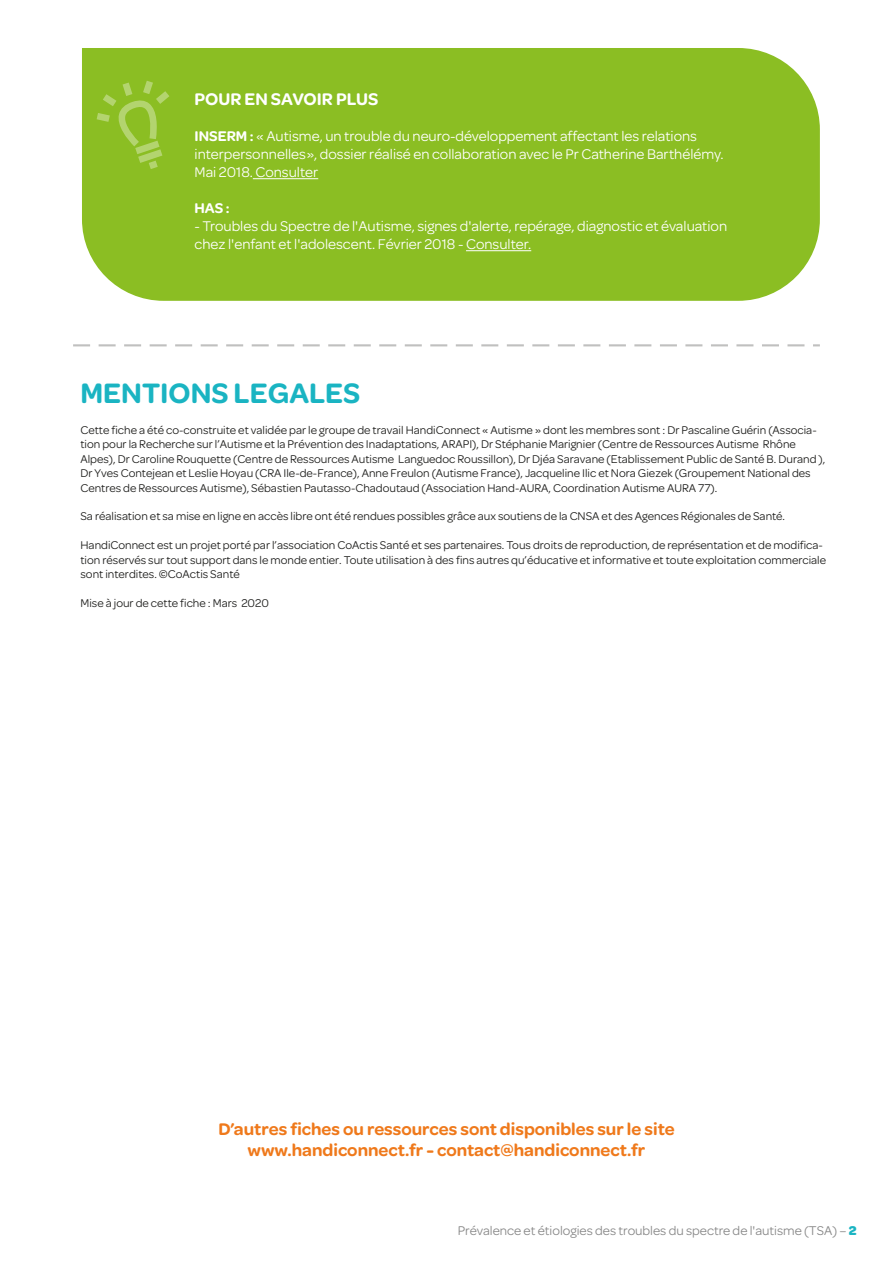
<style>
.page{position:relative;width:893px;height:1263px;background:#fff}
.page>*{position:absolute;margin:0;border:0;box-sizing:border-box;transform-origin:0 0}
.t1{font:600 30px "Omnes";color:#1ab4c2}
.t2{font:600 18px/21.6px "Omnes";color:#ef791b;text-align:center}
.t3{font:600 18px "Omnes";color:#fff}
.t4{font:15px/18px "Omnes";color:#fff}
.t5{font:600 15px "Omnes";color:#fff}
.t6{font:13.5px "Omnes";color:#878787}
.t7{font:12px/14.4px "Omnes";color:#1d1d1b}
.s1{font-weight:600}
.s2{font-weight:700;color:#1ab4c2}
</style>
<div class="page">
<div style="left:82px;top:48px;width:738px;height:253px;background:#8bbe23"></div>
<svg style="left:97px;top:81px;width:72px;height:88px;background:#93c233"></svg>
<hr style="left:253px;top:178px;width:65px;height:1px;background:#fff">
<hr style="left:466px;top:250px;width:65px;height:1px;background:#fff">
<svg style="left:73px;top:344px;width:747px;height:2px"></svg>
<h2 class="t3" style="left:195px;top:86px;width:185px">POUR EN SAVOIR PLUS</h2>
<p class="t4" style="left:195px;top:126px;width:531px"><span class="s1">INSERM :</span> « Autisme, un trouble du neuro-développement affectant les relations interpersonnelles», dossier réalisé en collaboration avec le Pr Catherine Barthélémy.<br>Mai 2018. Consulter</p>
<p class="t5" style="left:195px;top:197px;width:37px">HAS :</p>
<p class="t4" style="left:195px;top:216px;width:534px">- Troubles du Spectre de l'Autisme, signes d'alerte, repérage, diagnostic et évaluation chez l'enfant et l'adolescent. Février 2018 - Consulter.</p>
<h1 class="t1" style="left:80px;top:372px;width:281px">MENTIONS LEGALES</h1>
<p class="t7" style="left:80px;top:422px;width:746px">Cette fiche a été co-construite et validée par le groupe de travail HandiConnect « Autisme » dont les membres sont : Dr Pascaline Guérin (Associa&shy;tion pour la Recherche sur l’Autisme et la Prévention des Inadaptations, ARAPI), Dr Stéphanie Marignier (Centre de Ressources Autisme Rhône Alpes), Dr Caroline Rouquette (Centre de Ressources Autisme Languedoc Roussillon), Dr Djéa Saravane (Etablissement Public de Santé B. Durand ), Dr Yves Contejean et Leslie Hoyau (CRA Ile-de-France), Anne Freulon (Autisme France), Jacqueline Ilic et Nora Giezek (Groupement National des Centres de Ressources Autisme), Sébastien Pautasso-Chadoutaud (Association Hand-AURA, Coordination Autisme AURA 77).</p>
<p class="t7" style="left:80px;top:508px;width:706px">Sa réalisation et sa mise en ligne en accès libre ont été rendues possibles grâce aux soutiens de la CNSA et des Agences Régionales de Santé.</p>
<p class="t7" style="left:80px;top:537px;width:747px">HandiConnect est un projet porté par l’association CoActis Santé et ses partenaires. Tous droits de reproduction, de représentation et de modifica&shy;tion réservés sur tout support dans le monde entier. Toute utilisation à des fins autres qu’éducative et informative et toute exploitation commerciale sont interdites. ©CoActis Santé</p>
<p class="t7" style="left:80px;top:595px;width:190px">Mise à jour de cette fiche : Mars 2020</p>
<h2 class="t2" style="left:218px;top:1117px;width:458px">D’autres fiches ou ressources sont disponibles sur le site www.handiconnect.fr - contact@handiconnect.fr</h2>
<p class="t6" style="left:458px;top:1221px;width:400px">Prévalence et étiologies des troubles du spectre de l'autisme (TSA) – <span class="s2">2</span></p>
</div>
